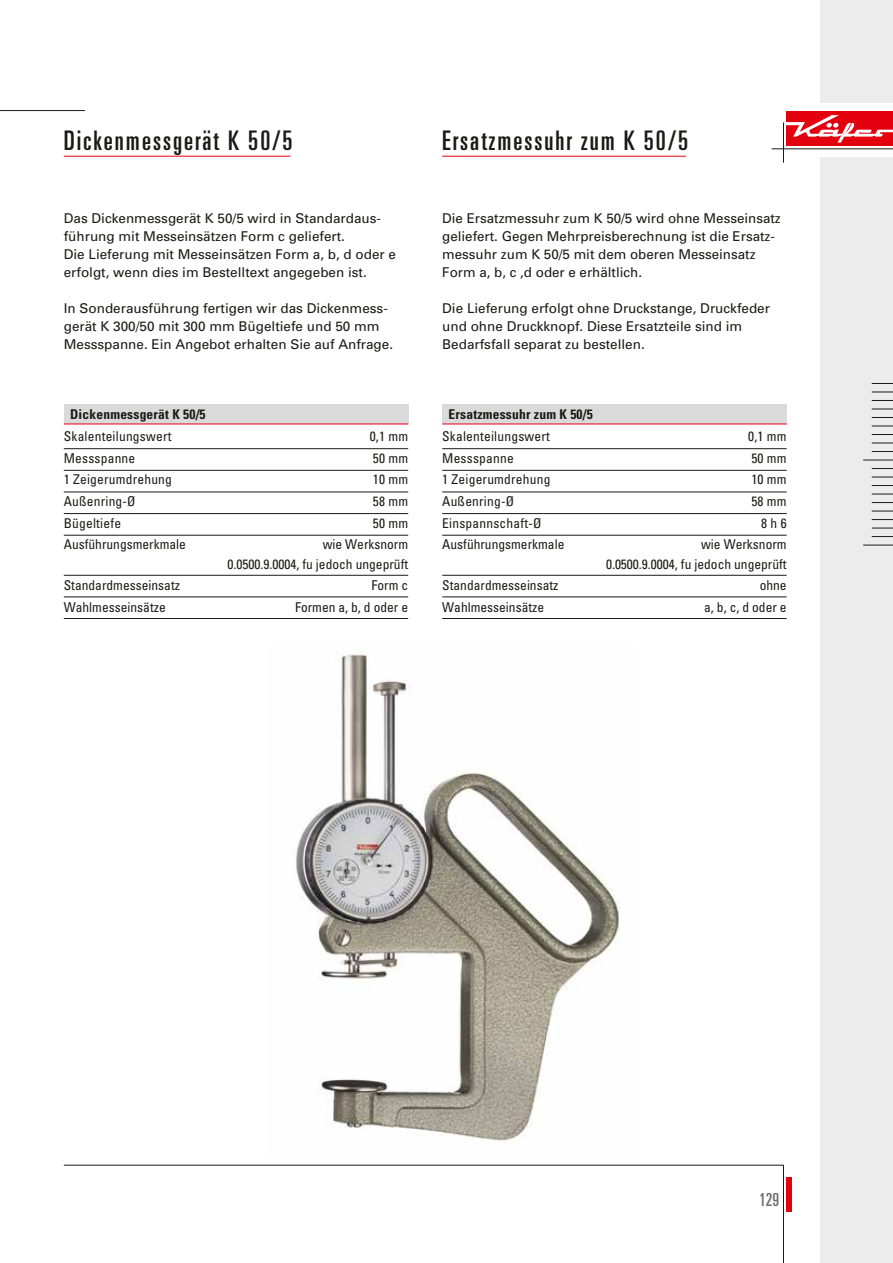
<style>
.page{position:relative;width:893px;height:1263px;background:#fff}
.page>*{position:absolute;margin:0;border:0;box-sizing:border-box;transform-origin:0 0}
.t1{font:ultra-condensed 27px "Univers";letter-spacing:.075em;color:#1a1a18}
.t2{font:ultra-condensed 18px "Univers";color:#6f6f6e}
.t3{font:13.5px/18px "Univers";color:#1a1a18}
.t4{font:condensed 13.5px/19.5px "Univers";color:#1a1a18;text-align:right}
.t5{font:700 condensed 13.5px "Univers";letter-spacing:.015em;color:#1a1a18}
</style>
<div class="page">
<div style="left:821px;top:0;width:72px;height:102px;background:#ececed"></div>
<div style="left:821px;top:157px;width:72px;height:1106px;background:#ececed"></div>
<div style="left:787px;top:1178px;width:5px;height:34px;background:#e3000f"></div>
<hr style="left:783px;top:1165px;width:1px;height:98px;background:#1a1a18">
<div style="left:787px;top:112px;width:106px;height:34px;background:#e3000f"></div>
<svg style="left:787px;top:115px;width:106px;height:28px"></svg>
<hr style="left:783px;top:122px;width:1px;height:41px;background:#1a1a18">
<hr style="left:771px;top:149px;width:122px;height:1px;background:#1a1a18">
<hr style="left:0;top:110px;width:85px;height:1px;background:#1a1a18">
<svg style="left:872px;top:383px;width:21px;height:1px"></svg>
<svg style="left:872px;top:392px;width:21px;height:1px"></svg>
<svg style="left:872px;top:400px;width:21px;height:1px"></svg>
<svg style="left:872px;top:409px;width:21px;height:1px"></svg>
<svg style="left:872px;top:417px;width:21px;height:1px"></svg>
<svg style="left:872px;top:426px;width:21px;height:1px"></svg>
<svg style="left:872px;top:434px;width:21px;height:1px"></svg>
<svg style="left:872px;top:443px;width:21px;height:1px"></svg>
<svg style="left:872px;top:451px;width:21px;height:1px"></svg>
<svg style="left:872px;top:468px;width:21px;height:1px"></svg>
<svg style="left:872px;top:477px;width:21px;height:1px"></svg>
<svg style="left:872px;top:485px;width:21px;height:1px"></svg>
<svg style="left:872px;top:494px;width:21px;height:1px"></svg>
<svg style="left:872px;top:502px;width:21px;height:1px"></svg>
<svg style="left:872px;top:511px;width:21px;height:1px"></svg>
<svg style="left:872px;top:519px;width:21px;height:1px"></svg>
<svg style="left:872px;top:528px;width:21px;height:1px"></svg>
<svg style="left:872px;top:536px;width:21px;height:1px"></svg>
<hr style="left:863px;top:545px;width:30px;height:1px;background:#1a1a18">
<hr style="left:863px;top:460px;width:30px;height:1px;background:#1a1a18">
<hr style="left:64px;top:1165px;width:720px;height:1px;background:#1a1a18">
<hr style="left:64px;top:156px;width:226px;height:1px;background:#e3000f">
<hr style="left:442px;top:156px;width:244px;height:1px;background:#e3000f">
<div style="left:64px;top:404px;width:344px;height:19px;background:#dadada"></div>
<hr style="left:64px;top:424px;width:344px;height:1px;background:#e3000f">
<hr style="left:64px;top:448px;width:344px;height:1px;background:#1a1a18">
<hr style="left:64px;top:470px;width:344px;height:1px;background:#1a1a18">
<hr style="left:64px;top:492px;width:344px;height:1px;background:#1a1a18">
<hr style="left:64px;top:513px;width:344px;height:1px;background:#1a1a18">
<hr style="left:64px;top:535px;width:344px;height:1px;background:#1a1a18">
<hr style="left:64px;top:575px;width:344px;height:1px;background:#1a1a18">
<hr style="left:64px;top:597px;width:344px;height:1px;background:#1a1a18">
<hr style="left:64px;top:618px;width:344px;height:1px;background:#1a1a18">
<div style="left:442px;top:404px;width:345px;height:19px;background:#dadada"></div>
<hr style="left:442px;top:424px;width:345px;height:1px;background:#e3000f">
<hr style="left:442px;top:448px;width:345px;height:1px;background:#1a1a18">
<hr style="left:442px;top:470px;width:345px;height:1px;background:#1a1a18">
<hr style="left:442px;top:492px;width:345px;height:1px;background:#1a1a18">
<hr style="left:442px;top:513px;width:345px;height:1px;background:#1a1a18">
<hr style="left:442px;top:535px;width:345px;height:1px;background:#1a1a18">
<hr style="left:442px;top:575px;width:345px;height:1px;background:#1a1a18">
<hr style="left:442px;top:597px;width:345px;height:1px;background:#1a1a18">
<hr style="left:442px;top:618px;width:345px;height:1px;background:#1a1a18">
<img style="left:296px;top:653px;width:324px;height:492px">
<h1 class="t1" style="left:64px;top:125px;width:230px">Dickenmessgerät K 50/5</h1>
<h1 class="t1" style="left:442px;top:125px;width:247px">Ersatzmessuhr zum K 50/5</h1>
<p class="t3" style="left:64px;top:209px;width:334px">Das Dickenmessgerät K 50/5 wird in Standardaus&shy;führung mit Messeinsätzen Form c geliefert.<br>Die Lieferung mit Messeinsätzen Form a, b, d oder e erfolgt, wenn dies im Bestelltext angegeben ist.</p>
<p class="t3" style="left:64px;top:299px;width:331px">In Sonderausführung fertigen wir das Dickenmess&shy;gerät K 300/50 mit 300 mm Bügeltiefe und 50 mm<br>Messspanne. Ein Angebot erhalten Sie auf Anfrage.</p>
<p class="t5" style="left:70px;top:406px;width:137px">Dickenmessgerät K 50/5</p>
<p class="t4" style="left:64px;top:426px;width:109px">Skalenteilungswert</p>
<p class="t4" style="left:370px;top:426px;width:40px">0,1 mm</p>
<p class="t4" style="left:64px;top:448px;width:73px">Messspanne</p>
<p class="t4" style="left:373px;top:448px;width:37px">50 mm</p>
<p class="t4" style="left:64px;top:470px;width:110px">1 Zeigerumdrehung</p>
<p class="t4" style="left:373px;top:470px;width:37px">10 mm</p>
<p class="t4" style="left:64px;top:491px;width:73px">Außenring-Ø</p>
<p class="t4" style="left:373px;top:491px;width:37px">58 mm</p>
<p class="t4" style="left:64px;top:513px;width:59px">Bügeltiefe</p>
<p class="t4" style="left:373px;top:513px;width:37px">50 mm</p>
<p class="t4" style="left:64px;top:534px;width:124px">Ausführungsmerkmale</p>
<p class="t4" style="left:228px;top:534px;width:182px">wie Werksnorm<br>0.0500.9.0004, fu jedoch ungeprüft</p>
<p class="t4" style="left:64px;top:576px;width:118px">Standardmesseinsatz</p>
<p class="t4" style="left:371px;top:576px;width:38px">Form c</p>
<p class="t4" style="left:64px;top:597px;width:103px">Wahlmesseinsätze</p>
<p class="t4" style="left:295px;top:597px;width:115px">Formen a, b, d oder e</p>
<p class="t3" style="left:442px;top:209px;width:340px">Die Ersatzmessuhr zum K 50/5 wird ohne Messeinsatz geliefert. Gegen Mehrpreisberechnung ist die Ersatz&shy;messuhr zum K 50/5 mit dem oberen Messeinsatz Form a, b, c ,d oder e erhältlich.</p>
<p class="t3" style="left:442px;top:299px;width:329px">Die Lieferung erfolgt ohne Druckstange, Druckfeder und ohne Druckknopf. Diese Ersatzteile sind im<br>Bedarfsfall separat zu bestellen.</p>
<p class="t5" style="left:449px;top:406px;width:146px">Ersatzmessuhr zum K 50/5</p>
<p class="t4" style="left:442px;top:426px;width:109px">Skalenteilungswert</p>
<p class="t4" style="left:748px;top:426px;width:40px">0,1 mm</p>
<p class="t4" style="left:442px;top:448px;width:73px">Messspanne</p>
<p class="t4" style="left:751px;top:448px;width:37px">50 mm</p>
<p class="t4" style="left:442px;top:470px;width:110px">1 Zeigerumdrehung</p>
<p class="t4" style="left:751px;top:470px;width:37px">10 mm</p>
<p class="t4" style="left:442px;top:491px;width:73px">Außenring-Ø</p>
<p class="t4" style="left:751px;top:491px;width:37px">58 mm</p>
<p class="t4" style="left:442px;top:513px;width:101px">Einspannschaft-Ø</p>
<p class="t4" style="left:761px;top:513px;width:27px">8 h 6</p>
<p class="t4" style="left:442px;top:534px;width:124px">Ausführungsmerkmale</p>
<p class="t4" style="left:606px;top:534px;width:182px">wie Werksnorm<br>0.0500.9.0004, fu jedoch ungeprüft</p>
<p class="t4" style="left:442px;top:576px;width:118px">Standardmesseinsatz</p>
<p class="t4" style="left:760px;top:576px;width:29px">ohne</p>
<p class="t4" style="left:442px;top:597px;width:103px">Wahlmesseinsätze</p>
<p class="t4" style="left:704px;top:597px;width:84px">a, b, c, d oder e</p>
<h2 class="t2" style="left:759px;top:1189px;width:22px">129</h2>
</div>
